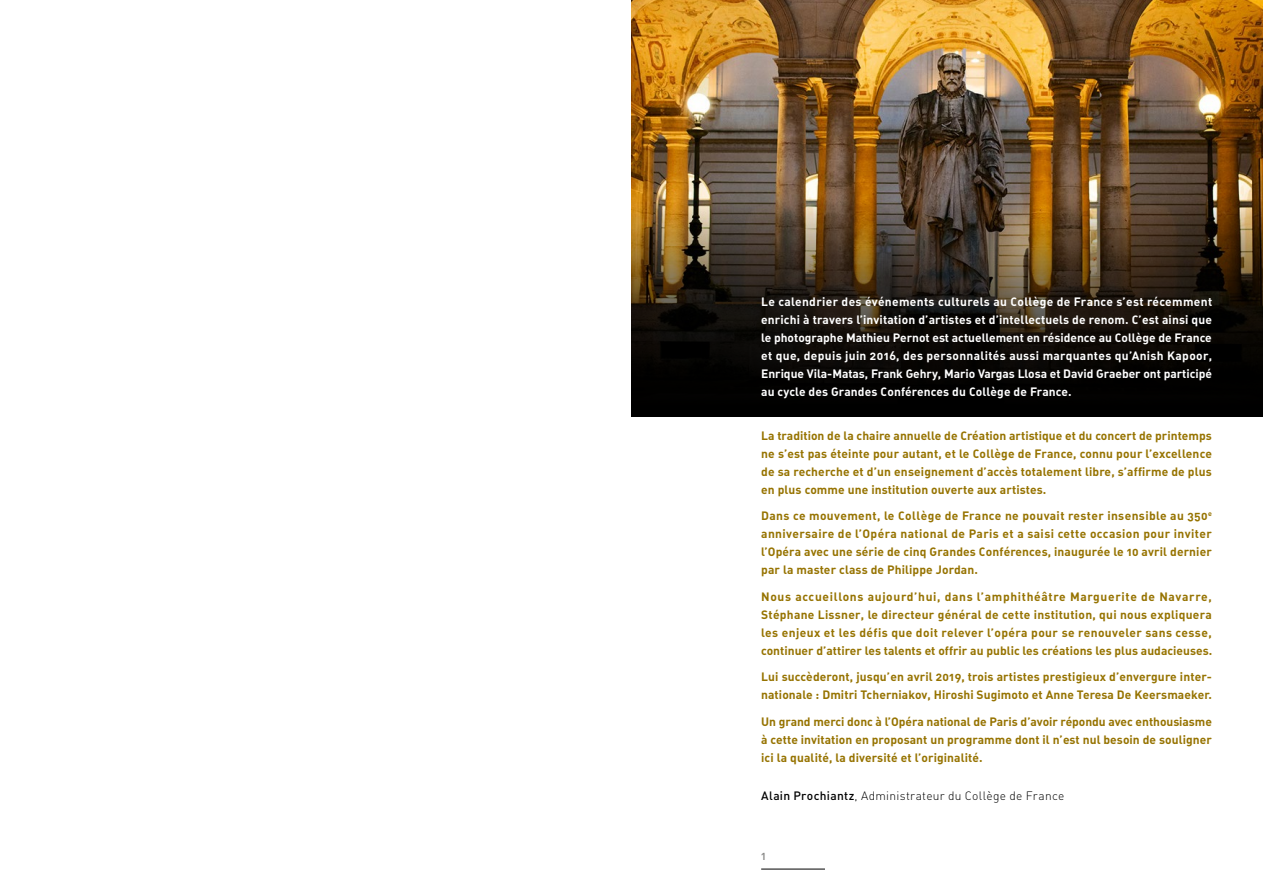
<style>
.page{position:relative;width:1263px;height:893px;background:#fff}
.page>*{position:absolute;margin:0;border:0;box-sizing:border-box;transform-origin:0 0}
.t1{font:12px/18px "DIN Bold Alternate";letter-spacing:.01em;color:#967300;text-align:justify}
.t2{font:12px/18px "DIN Bold Alternate";letter-spacing:.01em;color:#fff;text-align:justify}
.t3{font:12px "DIN Light Alternate";letter-spacing:.025em;color:#000}
.t4{font:12px "DIN Medium Alternate";color:#878786}
.s1{font-family:"DIN Medium Alternate"}
</style>
<div class="page">
<hr style="left:761px;top:869px;width:64px;height:1px;background:#000">
<img style="left:631px;top:0;width:632px;height:202px">
<svg style="left:631px;top:202px;width:632px;height:215px;background:#2a2014"></svg>
<p class="t2" style="left:761px;top:292px;width:453px">Le calendrier des événements culturels au Collège de France s’est récemment enrichi à travers l’invitation d’artistes et d’intellectuels de renom. C’est ainsi que le photographe Mathieu Pernot est actuellement en résidence au Collège de France et que, depuis juin 2016, des personnalités aussi marquantes qu’Anish Kapoor, Enrique Vila-Matas, Frank Gehry, Mario Vargas Llosa et David Graeber ont participé au cycle des Grandes Conférences du Collège de France.</p>
<p class="t1" style="left:761px;top:426px;width:452px">La tradition de la chaire annuelle de Création artistique et du concert de printemps ne s’est pas éteinte pour autant, et le Collège de France, connu pour l’excellence de sa recherche et d’un enseignement d’accès totalement libre, s’affirme de plus en plus comme une institution ouverte aux artistes.</p>
<p class="t1" style="left:761px;top:506px;width:452px">Dans ce mouvement, le Collège de France ne pouvait rester insensible au 350<sup>e </sup>anniversaire de l’Opéra national de Paris et a saisi cette occasion pour inviter l’Opéra avec une série de cinq Grandes Conférences, inaugurée le 10 avril dernier par la master class de Philippe Jordan.</p>
<p class="t1" style="left:761px;top:587px;width:453px">Nous accueillons aujourd’hui, dans l’amphithéâtre Marguerite de Navarre, Stéphane Lissner, le directeur général de cette institution, qui nous expliquera les enjeux et les défis que doit relever l’opéra pour se renouveler sans cesse, continuer d’attirer les talents et offrir au public les créations les plus audacieuses.</p>
<p class="t1" style="left:761px;top:667px;width:452px">Lui succèderont, jusqu’en avril 2019, trois artistes prestigieux d’envergure inter&shy;nationale : Dmitri Tcherniakov, Hiroshi Sugimoto et Anne Teresa De Keersmaeker.</p>
<p class="t1" style="left:761px;top:712px;width:452px">Un grand merci donc à l’Opéra national de Paris d’avoir répondu avec enthousiasme à cette invitation en proposant un programme dont il n’est nul besoin de souligner ici la qualité, la diversité et l’originalité.</p>
<p class="t3" style="left:761px;top:788px;width:305px"><span class="s1">Alain Prochiantz</span>, Administrateur du Collège de France</p>
<p class="t4" style="left:761px;top:848px;width:6px">1</p>
</div>
